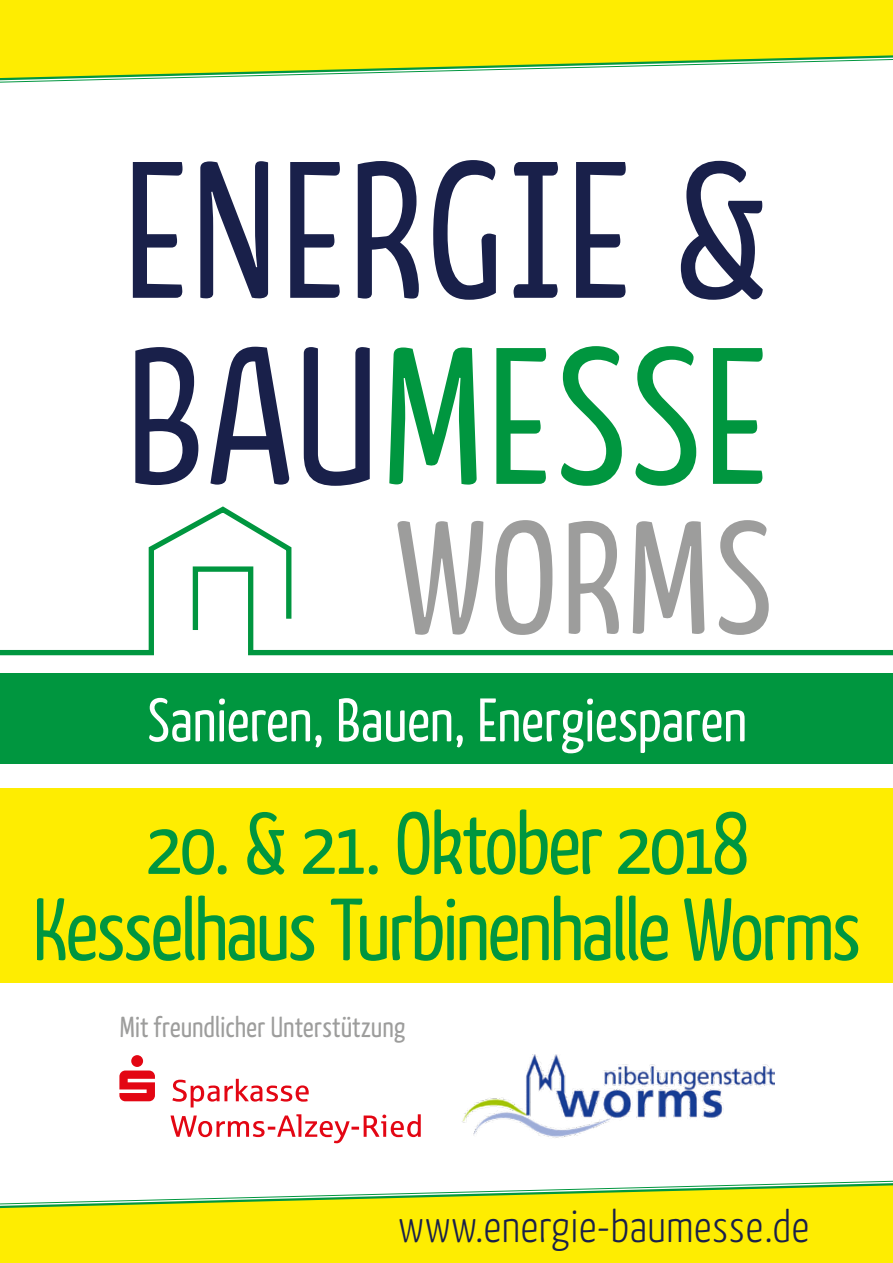
<style>
.page{position:relative;width:893px;height:1263px;background:#fff}
.page>*{position:absolute;margin:0;border:0;box-sizing:border-box;transform-origin:0 0}
.t1{font:193.95px/186px "Kava Pro";letter-spacing:.005em;color:#19204a}
.t2{font:159.45px "Kava Pro";letter-spacing:.005em;color:#9d9d9c}
.t3{font:87.75px/86.1px "Kava Pro";letter-spacing:-.035em;color:#00963f;text-align:center}
.t4{font:61.05px "Kava Pro";letter-spacing:-.01em;color:#fff}
.t5{font:300 45.45px "Kava Pro";color:#19204a}
.t6{font:28.95px "Kava Pro";letter-spacing:-.005em;color:#9d9d9c}
.s1{color:#00963f}
</style>
<div class="page">
<div style="left:0;top:673px;width:893px;height:91px;background:#00963f"></div>
<div style="left:0;top:788px;width:893px;height:195px;background:#feed01"></div>
<svg style="left:294px;top:650px;width:599px;height:6px"></svg>
<svg style="left:0;top:506px;width:294px;height:150px"></svg>
<img style="left:462px;top:1055px;width:313px;height:83px">
<svg style="left:170px;top:1114px;width:251px;height:29px"></svg>
<svg style="left:119px;top:1055px;width:190px;height:52px"></svg>
<svg style="left:0;top:0;width:893px;height:82px"></svg>
<svg style="left:0;top:1182px;width:893px;height:81px"></svg>
<h1 class="t1" style="left:122px;top:132px;width:652px">ENERGIE &amp;<br>BAU<span class="s1">MESSE</span></h1>
<h2 class="t2" style="left:394px;top:478px;width:382px">WORMS</h2>
<p class="t4" style="left:147px;top:682px;width:602px">Sanieren, Bauen, Energiesparen</p>
<p class="t3" style="left:32px;top:798px;width:831px">20. &amp; 21. Oktober 2018<br>Kesselhaus Turbinenhalle Worms</p>
<p class="t6" style="left:119px;top:1008px;width:288px">Mit freundlicher Unterstützung</p>
<p class="t5" style="left:398px;top:1198px;width:413px">www.energie-baumesse.de</p>
</div>
